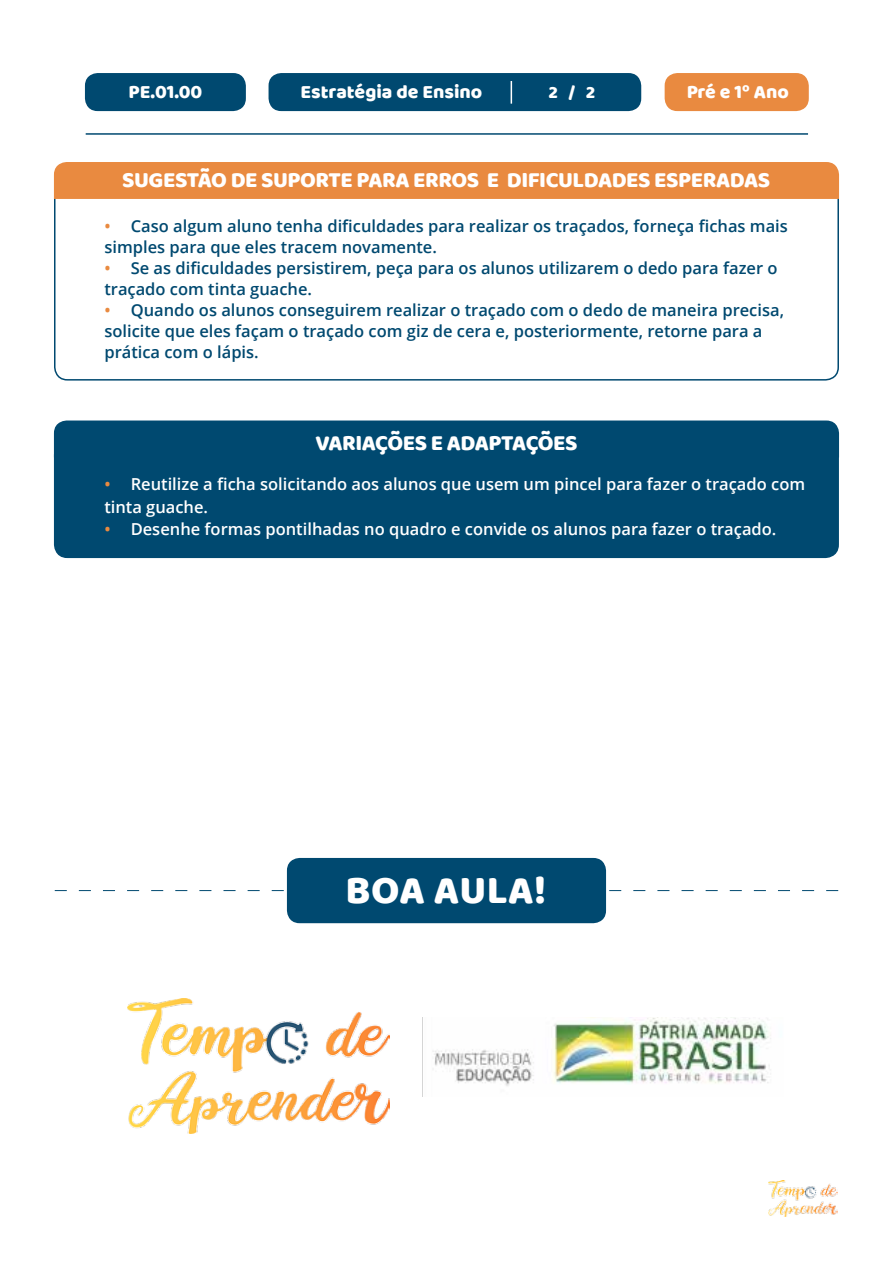
<style>
.page{position:relative;width:893px;height:1263px;background:#fff}
.page>*{position:absolute;margin:0;border:0;box-sizing:border-box;transform-origin:0 0}
.t1{font:40.5px "Baloo";letter-spacing:.01em;color:#fff}
.t2{font:22.5px "Baloo";letter-spacing:-.02em;color:#fff}
.t3{font:19.5px "Baloo";color:#fff}
.t4{font:18px "Baloo";color:#fff}
.t5{font:600 16.5px/21px "Open Sans";color:#004970}
.t6{font:600 16.5px/22.5px "Open Sans";color:#fff}
.s1{color:#e98a40}
</style>
<div class="page">
<img style="left:768px;top:1180px;width:69px;height:36px">
<div style="left:85px;top:73px;width:161px;height:38px;background:#004970;border-radius:13px"></div>
<div style="left:269px;top:73px;width:372px;height:38px;background:#004970;border-radius:13px"></div>
<div style="left:665px;top:73px;width:144px;height:38px;background:#e98a40;border-radius:13px"></div>
<hr style="left:86px;top:133px;width:722px;height:2px;background:#004970">
<svg style="left:511px;top:81px;width:1px;height:23px"></svg>
<svg style="left:55px;top:890px;width:783px;height:1px"></svg>
<div style="left:287px;top:858px;width:319px;height:65px;background:#004970;border-radius:13px"></div>
<img style="left:422px;top:1017px;width:349px;height:80px">
<img style="left:128px;top:998px;width:261px;height:136px">
<svg style="left:53px;top:195px;width:787px;height:186px"></svg>
<div style="left:54px;top:162px;width:785px;height:37px;background:#e98a40"></div>
<div style="left:53px;top:453px;width:787px;height:106px;background:#004970"></div>
<div style="left:54px;top:420px;width:785px;height:37px;background:#004970"></div>
<p class="t3" style="left:129px;top:80px;width:75px">PE.01.00</p>
<p class="t3" style="left:301px;top:80px;width:183px">Estratégia de Ensino</p>
<p class="t4" style="left:549px;top:81px;width:48px">2 / 2</p>
<p class="t3" style="left:687px;top:80px;width:104px">Pré e 1º Ano</p>
<h2 class="t2" style="left:122px;top:166px;width:650px">SUGESTÃO DE SUPORTE PARA ERROS e DIFICULDADES ESPERADAS</h2>
<p class="t5" style="left:104px;top:215px;width:685px"><span class="s1">•</span> Caso algum aluno tenha dificuldades para realizar os traçados, forneça fichas mais simples para que eles tracem novamente.</p>
<p class="t5" style="left:104px;top:257px;width:675px"><span class="s1">•</span> Se as dificuldades persistirem, peça para os alunos utilizarem o dedo para fazer o traçado com tinta guache.</p>
<p class="t5" style="left:104px;top:299px;width:681px"><span class="s1">•</span> Quando os alunos conseguirem realizar o traçado com o dedo de maneira precisa, solicite que eles façam o traçado com giz de cera e, posteriormente, retorne para a prática com o lápis.</p>
<h2 class="t2" style="left:315px;top:429px;width:264px">VARIAÇÕES E ADAPTAÇÕES</h2>
<p class="t6" style="left:104px;top:473px;width:702px"><span class="s1">•</span> Reutilize a ficha solicitando aos alunos que usem um pincel para fazer o traçado com tinta guache.</p>
<p class="t6" style="left:104px;top:518px;width:674px"><span class="s1">•</span> Desenhe formas pontilhadas no quadro e convide os alunos para fazer o traçado.</p>
<h1 class="t1" style="left:346px;top:865px;width:202px">BOA AULA!</h1>
</div>
